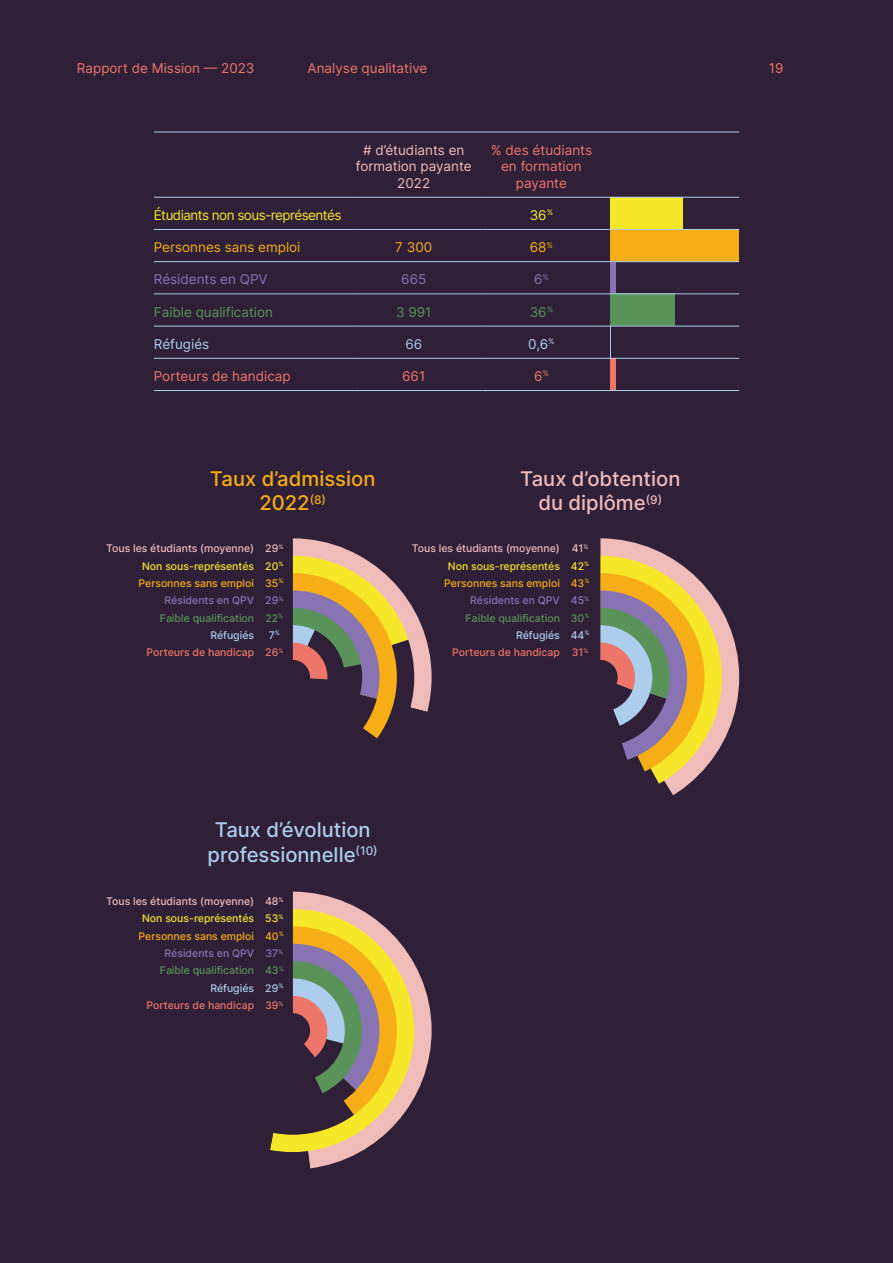
<style>
.page{position:relative;width:893px;height:1263px;background:#2f2038}
.page>*{position:absolute;margin:0;border:0;box-sizing:border-box;transform-origin:0 0}
.t1{font:500 20.25px/24.8px "Inter";color:#adcded;text-align:center}
.t2{font:500 20.25px/24.8px "Inter";color:#f0bcba;text-align:center}
.t3{font:500 20.25px/24.8px "Inter";color:#f7ad16;text-align:center}
.t4{font:13.5px/16.5px "Inter";color:#ee756a;text-align:center}
.t5{font:13.5px/16.5px "Inter";color:#f0bcba;text-align:center}
.t6{font:13.5px "Inter";letter-spacing:-.04em;color:#f6e829}
.t7{font:13.5px "Inter";color:#f7ad16}
.t8{font:13.5px "Inter";color:#5a9359}
.t9{font:13.5px "Inter";color:#8874b3}
.t10{font:13.5px "Inter";color:#adcded}
.t11{font:500 10.5px/17.4px "Inter";color:#f0bcba;text-align:right}
.t12{font:500 10.5px/17.4px "Inter";color:#ee756a}
.t13{font:500 10.5px "Inter";color:#f6e829}
.t14{font:500 10.5px "Inter";color:#f7ad16}
.t15{font:500 10.5px "Inter";color:#5a9359}
.t16{font:500 10.5px "Inter";color:#8874b3}
.t17{font:500 10.5px "Inter";color:#adcded}
.s1{color:#adcded}
.s2{color:#f6e829}
.s3{color:#f7ad16}
.s4{color:#8874b3}
.s5{color:#5a9359}
.s6{color:#ee756a}
</style>
<div class="page">
<svg style="left:292px;top:538px;width:140px;height:201px"></svg>
<div style="left:275px;top:660px;width:35px;height:35px;background:#2f2038;border-radius:50%"></div>
<svg style="left:722px;top:611px;width:17px;height:133px;fill:#f0bcba"></svg>
<svg style="left:600px;top:538px;width:68px;height:18px"></svg>
<svg style="left:600px;top:556px;width:122px;height:240px"></svg>
<div style="left:583px;top:660px;width:35px;height:35px;background:#2f2038;border-radius:50%"></div>
<svg style="left:270px;top:892px;width:162px;height:277px"></svg>
<div style="left:275px;top:1013px;width:35px;height:35px;background:#2f2038;border-radius:50%"></div>
<div style="left:610px;top:197px;width:72px;height:32px;background:#f6e829"></div>
<div style="left:610px;top:229px;width:129px;height:32px;background:#f7ad16"></div>
<div style="left:610px;top:261px;width:5px;height:33px;background:#8874b3"></div>
<div style="left:610px;top:358px;width:5px;height:32px;background:#ee756a"></div>
<hr style="left:610px;top:326px;width:1px;height:32px;background:#adcded">
<div style="left:610px;top:294px;width:65px;height:32px;background:#5a9359"></div>
<hr style="left:154px;top:229px;width:201px;height:1px;background:#adcded">
<hr style="left:355px;top:229px;width:127px;height:1px;background:#adcded">
<hr style="left:482px;top:229px;width:128px;height:1px;background:#adcded">
<hr style="left:610px;top:229px;width:129px;height:1px;background:#adcded">
<hr style="left:154px;top:261px;width:201px;height:1px;background:#adcded">
<hr style="left:355px;top:261px;width:127px;height:1px;background:#adcded">
<hr style="left:482px;top:261px;width:128px;height:1px;background:#adcded">
<hr style="left:610px;top:261px;width:129px;height:1px;background:#adcded">
<hr style="left:154px;top:294px;width:201px;height:1px;background:#adcded">
<hr style="left:355px;top:294px;width:127px;height:1px;background:#adcded">
<hr style="left:482px;top:294px;width:128px;height:1px;background:#adcded">
<hr style="left:610px;top:294px;width:129px;height:1px;background:#adcded">
<hr style="left:154px;top:326px;width:201px;height:1px;background:#adcded">
<hr style="left:355px;top:326px;width:127px;height:1px;background:#adcded">
<hr style="left:482px;top:326px;width:128px;height:1px;background:#adcded">
<hr style="left:610px;top:326px;width:129px;height:1px;background:#adcded">
<hr style="left:154px;top:358px;width:201px;height:1px;background:#adcded">
<hr style="left:355px;top:358px;width:127px;height:1px;background:#adcded">
<hr style="left:482px;top:358px;width:128px;height:1px;background:#adcded">
<hr style="left:610px;top:358px;width:129px;height:1px;background:#adcded">
<hr style="left:154px;top:197px;width:201px;height:1px;background:#adcded">
<hr style="left:355px;top:197px;width:127px;height:1px;background:#adcded">
<hr style="left:482px;top:197px;width:128px;height:1px;background:#adcded">
<hr style="left:610px;top:197px;width:129px;height:1px;background:#adcded">
<hr style="left:154px;top:132px;width:201px;height:1px;background:#adcded">
<hr style="left:355px;top:132px;width:127px;height:1px;background:#adcded">
<hr style="left:482px;top:132px;width:128px;height:1px;background:#adcded">
<hr style="left:610px;top:132px;width:129px;height:1px;background:#adcded">
<hr style="left:154px;top:390px;width:201px;height:1px;background:#adcded">
<hr style="left:355px;top:390px;width:127px;height:1px;background:#adcded">
<hr style="left:482px;top:390px;width:128px;height:1px;background:#adcded">
<hr style="left:610px;top:390px;width:129px;height:1px;background:#adcded">
<p class="t4" style="left:77px;top:59px;width:179px">Rapport de Mission — 2023</p>
<p class="t4" style="left:308px;top:59px;width:121px">Analyse qualitative</p>
<p class="t5" style="left:356px;top:141px;width:117px"># d’étudiants en formation payante<br>2022</p>
<p class="t4" style="left:491px;top:141px;width:103px">% des étudiants en formation payante</p>
<p class="t6" style="left:154px;top:205px;width:189px">Étudiants non sous-représentés</p>
<p class="t6" style="left:530px;top:205px;width:25px">36<sup>%</sup></p>
<p class="t7" style="left:154px;top:237px;width:148px">Personnes sans emploi</p>
<p class="t7" style="left:395px;top:237px;width:38px">7 300</p>
<p class="t7" style="left:530px;top:237px;width:25px">68<sup>%</sup></p>
<p class="t9" style="left:154px;top:270px;width:115px">Résidents en QPV</p>
<p class="t9" style="left:401px;top:270px;width:27px">665</p>
<p class="t9" style="left:534px;top:270px;width:16px">6<sup>%</sup></p>
<p class="t8" style="left:154px;top:302px;width:121px">Faible qualification</p>
<p class="t8" style="left:396px;top:302px;width:37px">3 991</p>
<p class="t8" style="left:530px;top:302px;width:25px">36<sup>%</sup></p>
<p class="t10" style="left:154px;top:334px;width:57px">Réfugiés</p>
<p class="t10" style="left:405px;top:334px;width:18px">66</p>
<p class="t10" style="left:528px;top:334px;width:28px">0,6<sup>%</sup></p>
<p class="t4" style="left:154px;top:367px;width:138px">Porteurs de handicap</p>
<p class="t4" style="left:402px;top:367px;width:25px">661</p>
<p class="t4" style="left:534px;top:367px;width:16px">6<sup>%</sup></p>
<h1 class="t3" style="left:210px;top:465px;width:167px">Taux d’admission<br>2022<sup>(8)</sup></h1>
<h1 class="t2" style="left:520px;top:465px;width:162px">Taux d’obtention du diplôme<sup>(9)</sup></h1>
<p class="t11" style="left:106px;top:539px;width:179px">Tous les étudiants (moyenne) 29<sup>%</sup></p>
<p class="t13" style="left:142px;top:558px;width:143px">Non sous-représentés 20<sup>%</sup></p>
<p class="t14" style="left:139px;top:575px;width:147px">Personnes sans emploi 35<sup>%</sup></p>
<p class="t16" style="left:165px;top:593px;width:120px">Résidents en QPV 29<sup>%</sup></p>
<p class="t15" style="left:160px;top:610px;width:125px">Faible qualification 22<sup>%</sup></p>
<p class="t17" style="left:210px;top:627px;width:45px">Réfugiés</p>
<p class="t12" style="left:146px;top:626px;width:138px;text-indent:122px"><span class="s1">7</span><sup>%<br></sup>Porteurs de handicap 26<sup>%</sup></p>
<p class="t11" style="left:412px;top:539px;width:179px">Tous les étudiants (moyenne) 41<sup>%<br></sup><span class="s2">Non sous-représentés 42</span><sup>%<br></sup><span class="s3">Personnes sans emploi 43</span><sup>%<br></sup><span class="s4">Résidents en QPV 45</span><sup>%<br></sup><span class="s5">Faible qualification 30</span><sup>%<br></sup><span class="s1">Réfugiés 44</span><sup>%<br></sup><span class="s6">Porteurs de handicap 31</span><sup>%</sup></p>
<h1 class="t1" style="left:208px;top:817px;width:172px">Taux d’évolution professionnelle<sup>(10)</sup></h1>
<p class="t11" style="left:106px;top:892px;width:179px">Tous les étudiants (moyenne) 48<sup>%<br></sup><span class="s2">Non sous-représentés 53</span><sup>%<br></sup><span class="s3">Personnes sans emploi 40</span><sup>%<br></sup><span class="s4">Résidents en QPV 37</span><sup>%<br></sup><span class="s5">Faible qualification 43</span><sup>%<br></sup><span class="s1">Réfugiés 29</span><sup>%<br></sup><span class="s6">Porteurs de handicap 39</span><sup>%</sup></p>
<p class="t4" style="left:769px;top:59px;width:16px">19</p>
</div>
